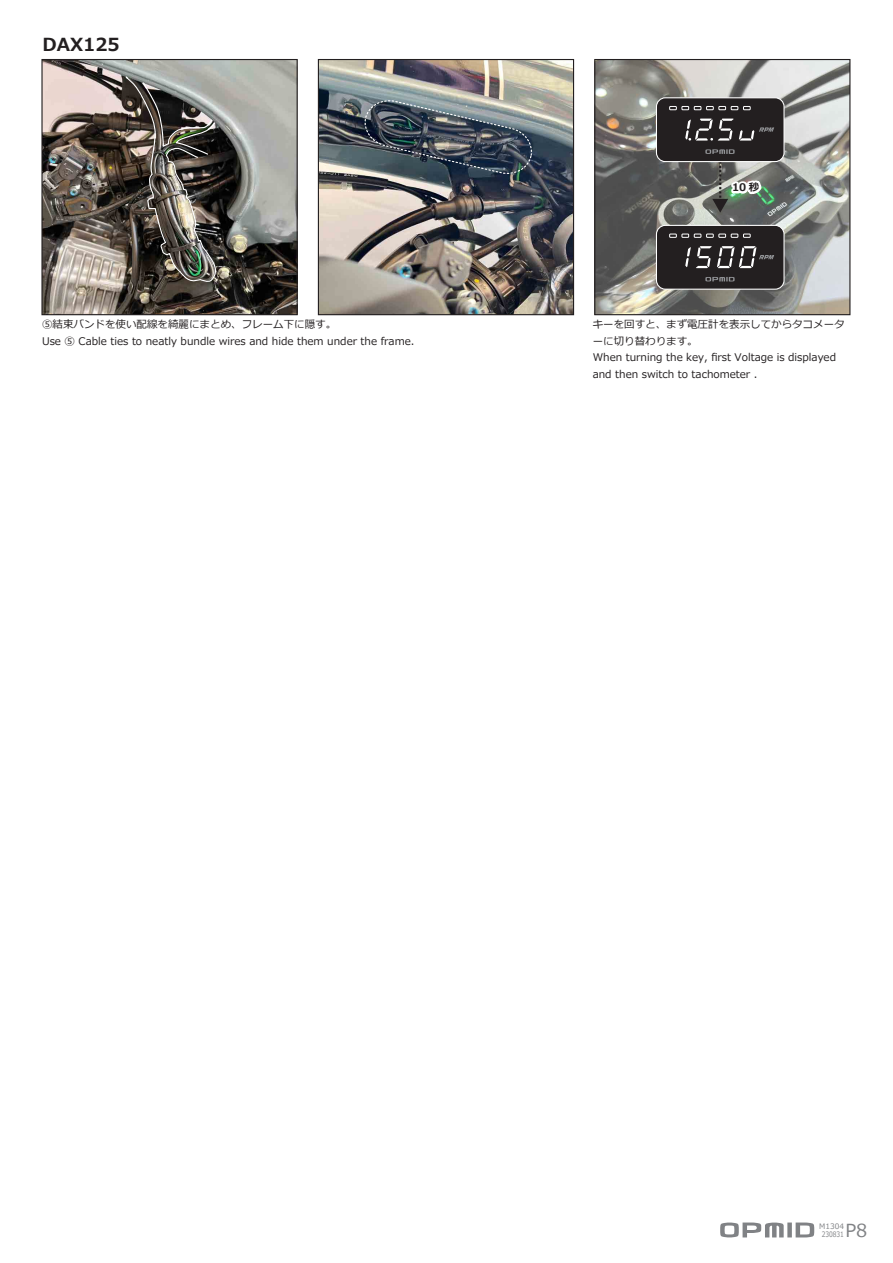
<style>
.page{position:relative;width:893px;height:1263px;background:#fff}
.page>*{position:absolute;margin:0;border:0;box-sizing:border-box;transform-origin:0 0}
.t1{font:700 18px "Meiryo";color:#231f20}
.t2{font:18px "Meiryo";color:#808285}
.t3{font:10.5px/16.5px "Meiryo";color:#231f20}
.t4{font:700 10.5px "Meiryo";color:#231f20}
.t5{font:7.5px/8.6px "Meiryo";color:#808285;text-align:center}
</style>
<div class="page">
<img style="left:596px;top:61px;width:252px;height:252px">
<img style="left:43px;top:61px;width:253px;height:252px">
<img style="left:320px;top:61px;width:252px;height:252px">
<svg style="left:712px;top:162px;width:53px;height:51px;background:#868d86"></svg>
<div style="left:656px;top:98px;width:128px;height:64px;background:#231f20;border-radius:9px"></div>
<div style="left:656px;top:97px;width:129px;height:65px;border:1px solid #fff;border-radius:9px"></div>
<svg style="left:705px;top:149px;width:30px;height:5px"></svg>
<svg style="left:669px;top:106px;width:44px;height:4px"></svg>
<svg style="left:719px;top:106px;width:31px;height:4px"></svg>
<svg style="left:685px;top:119px;width:89px;height:22px"></svg>
<div style="left:656px;top:225px;width:128px;height:64px;background:#231f20;border-radius:9px"></div>
<div style="left:656px;top:225px;width:129px;height:65px;border:1px solid #fff;border-radius:9px"></div>
<svg style="left:705px;top:277px;width:30px;height:5px"></svg>
<svg style="left:669px;top:234px;width:44px;height:4px"></svg>
<svg style="left:719px;top:234px;width:31px;height:4px"></svg>
<svg style="left:685px;top:246px;width:89px;height:22px"></svg>
<img style="left:124px;top:75px;width:96px;height:210px">
<img style="left:363px;top:98px;width:171px;height:78px">
<div style="left:41px;top:59px;width:257px;height:256px;border:1px solid #231f20"></div>
<div style="left:318px;top:59px;width:256px;height:256px;border:1px solid #231f20"></div>
<div style="left:594px;top:59px;width:256px;height:256px;border:1px solid #231f20"></div>
<svg style="left:720px;top:1222px;width:94px;height:16px"></svg>
<h1 class="t1" style="left:43px;top:32px;width:79px">DAX125</h1>
<p class="t3" style="left:42px;top:317px;width:374px">⑤結束バンドを使い配線を綺麗にまとめ、フレーム下に隠す。<br>Use ⑤ Cable ties to neatly bundle wires and hide them under the frame.</p>
<p class="t4" style="left:732px;top:180px;width:29px">10 秒</p>
<p class="t3" style="left:593px;top:317px;width:253px">キーを回すと、まず電圧計を表示してからタコメーターに切り替わります。<br>When turning the key, first Voltage is displayed and then switch to tachometer .</p>
<p class="t5" style="left:819px;top:1222px;width:26px">M1304<br>230831</p>
<h1 class="t2" style="left:845px;top:1218px;width:23px">P8</h1>
</div>
